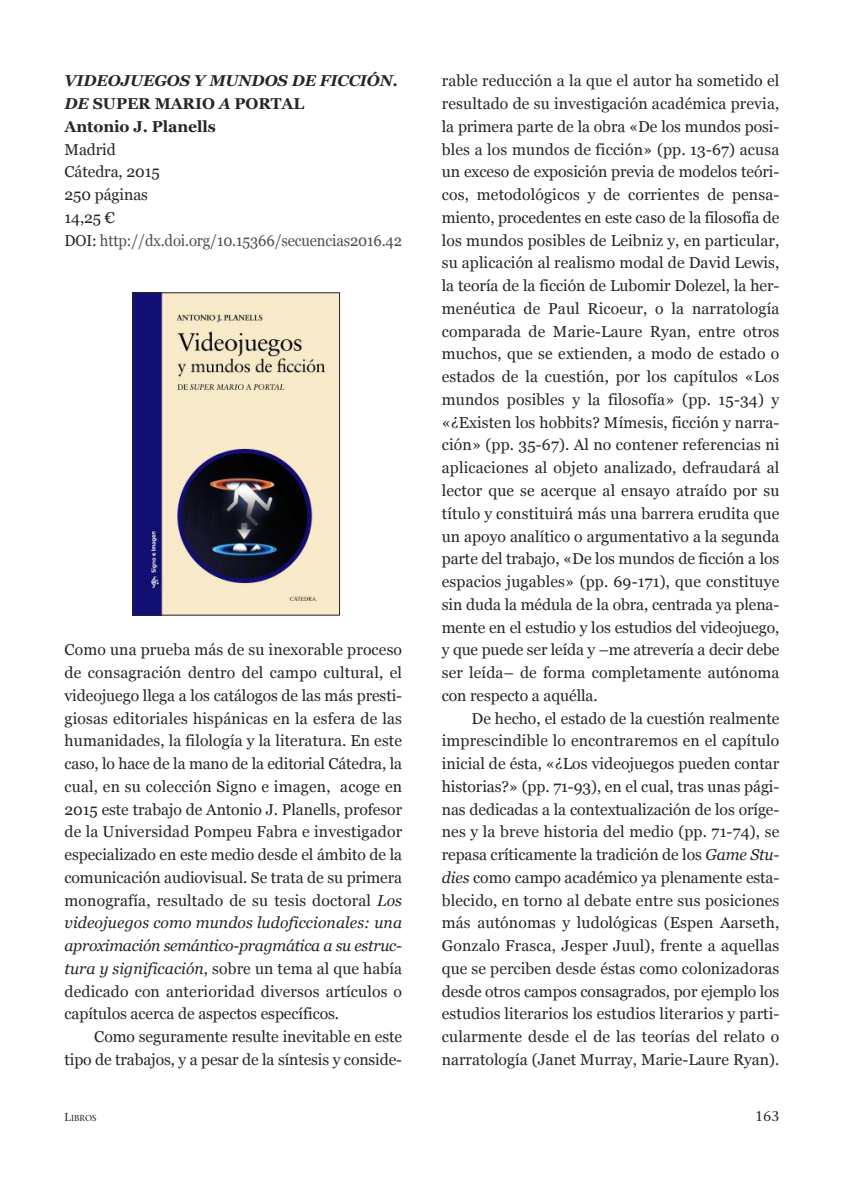
<style>
.page{position:relative;width:844px;height:1191px;background:#fff}
.page>*{position:absolute;margin:0;border:0;box-sizing:border-box;transform-origin:0 0}
.t1{font:15.75px/22.8px "Georgia";letter-spacing:-.005em;color:#272627;text-align:justify}
.t2{font:15.75px/22.8px "Georgia";letter-spacing:-.01em;color:#504f50;scale:.94 1}
.t3{font:700 15.75px/22.8px "Georgia";letter-spacing:-.005em;color:#272627}
.t4{font:14px "Stone Serif";color:#272627}
.t5{font:8.58px "Stone Serif";color:#272627}
.s1{font-style:italic}
.s2{color:#272627}
.s3{font-size:11.55px}
</style>
<div class="page">
<img style="left:134px;top:294px;width:204px;height:319px">
<div style="left:132px;top:292px;width:208px;height:323px;border:1px solid #272627"></div>
<p class="t3" style="left:64px;top:69px;width:335px"><span class="s1">VIDEOJUEGOS Y MUNDOS DE FICCIÓN.<br>DE</span> SUPER MARIO <span class="s1">A</span> PORTAL<br>Antonio J. Planells</p>
<p class="t2" style="left:64px;top:138px;width:360px"><span class="s2">Madrid<br>Cátedra, 2015<br>250 páginas<br>14,25 €<br>DOI:</span> http://dx.doi.org/10.15366/secuencias2016.42</p>
<p class="t1" style="left:64px;top:638px;width:339px">Como una prueba más de su inexorable proceso de consagración dentro del campo cultural, el videojuego llega a los catálogos de las más presti&shy;giosas editoriales hispánicas en la esfera de las humanidades, la filología y la literatura. En este caso, lo hace de la mano de la editorial Cátedra, la cual, en su colección Signo e imagen, acoge en 2015 este trabajo de Antonio J. Planells, profesor de la Universidad Pompeu Fabra e investigador especializado en este medio desde el ámbito de la comunicación audiovisual. Se trata de su primera monografía, resultado de su tesis doctoral <span class="s1">Los videojuegos como mundos ludoficcionales: una aproximación semántico-pragmática a su estruc - tura y significación</span>, sobre un tema al que había dedicado con anterioridad diversos artículos o capítulos acerca de aspectos específicos.</p>
<p class="t1" style="left:64px;top:1025px;width:339px;text-align:right">Como seguramente resulte inevitable en este tipo de trabajos, y a pesar de la síntesis y conside-</p>
<p class="t1" style="left:441px;top:69px;width:339px">rable reducción a la que el autor ha sometido el resultado de su investigación académica previa, la primera parte de la obra «De los mundos posi&shy;bles a los mundos de ficción» (pp. 13-67) acusa un exceso de exposición previa de modelos teóri&shy;cos, metodológicos y de corrientes de pensa&shy;miento, procedentes en este caso de la filosofía de los mundos posibles de Leibniz y, en particular, su aplicación al realismo modal de David Lewis, la teoría de la ficción de Lubomir Dolezel, la her&shy;menéutica de Paul Ricoeur, o la narratología comparada de Marie-Laure Ryan, entre otros muchos, que se extienden, a modo de estado o estados de la cuestión, por los capítulos «Los mundos posibles y la filosofía» (pp. 15-34) y «¿Existen los hobbits? Mímesis, ficción y narra&shy;ción» (pp. 35-67). Al no contener referencias ni aplicaciones al objeto analizado, defraudará al lector que se acerque al ensayo atraído por su título y constituirá más una barrera erudita que un apoyo analítico o argumentativo a la segunda parte del trabajo, «De los mundos de ficción a los espacios jugables» (pp. 69-171), que constituye sin duda la médula de la obra, centrada ya plena&shy;mente en el estudio y los estudios del videojuego, y que puede ser leída y –me atrevería a decir debe ser leída– de forma completamente autónoma con respecto a aquélla.</p>
<p class="t1" style="left:441px;top:706px;width:339px;text-indent:30px">De hecho, el estado de la cuestión realmente imprescindible lo encontraremos en el capítulo inicial de ésta, «¿Los videojuegos pueden contar historias?» (pp. 71-93), en el cual, tras unas pági&shy;nas dedicadas a la contextualización de los oríge&shy;nes y la breve historia del medio (pp. 71-74), se repasa críticamente la tradición de los <span class="s1">Game Stu&shy;dies</span> como campo académico ya plenamente esta&shy;blecido, en torno al debate entre sus posiciones más autónomas y ludológicas (Espen Aarseth, Gonzalo Frasca, Jesper Juul), frente a aquellas que se perciben desde éstas como colonizadoras desde otros campos consagrados, por ejemplo los estudios literarios los estudios literarios y parti&shy;cularmente desde el de las teorías del relato o narratología (Janet Murray, Marie-Laure Ryan).</p>
<p class="t5" style="left:64px;top:1115px;width:33px"><span class="s3">L</span>IBROS</p>
<p class="t4" style="left:754px;top:1111px;width:26px">163</p>
</div>
